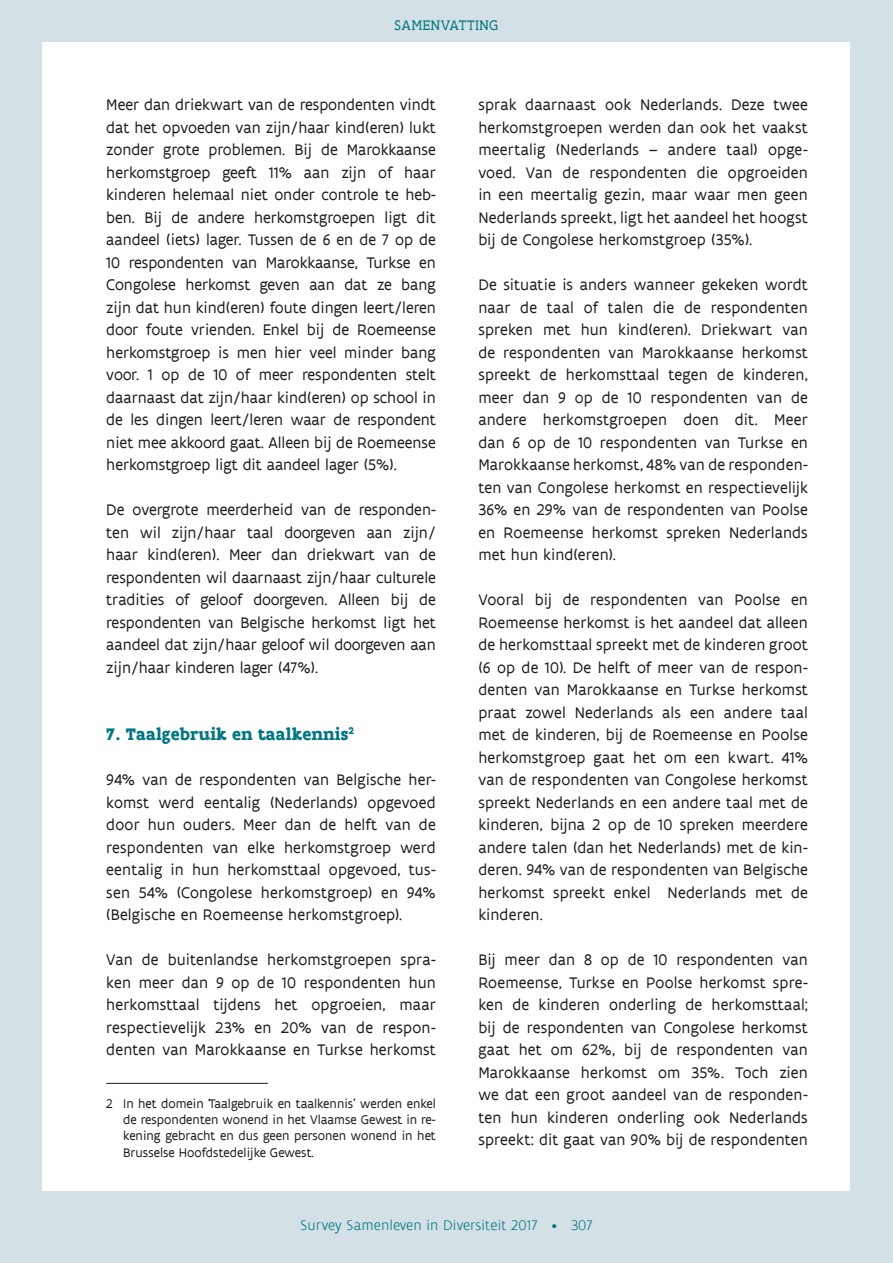
<style>
.page{position:relative;width:893px;height:1263px;background:#d3e0e5}
.page>*{position:absolute;margin:0;border:0;box-sizing:border-box;transform-origin:0 0}
.t1{font:700 18px "Flanders Art Serif";color:#007682}
.t2{font:16.5px/22.5px "Flanders Art Sans";letter-spacing:.005em;color:#1d1d1b;text-align:justify}
.t3{font:300 15px "Flanders Art Sans";letter-spacing:.01em;color:#007682}
.t4{font:15px "Flanders Art Serif";letter-spacing:.045em;color:#007682}
.t5{font:13.5px/16.2px "Flanders Art Sans";color:#1d1d1b;text-align:justify}
</style>
<div class="page">
<div style="left:43px;top:43px;width:807px;height:1148px;background:#fff"></div>
<hr style="left:106px;top:1083px;width:162px;height:1px;background:#1d1d1b">
<p class="t4" style="left:394px;top:17px;width:105px">SAMENVATTING</p>
<p class="t2" style="left:106px;top:94px;width:331px">Meer dan driekwart van de respondenten vindt dat het opvoeden van zijn/haar kind(eren) lukt zonder grote problemen. Bij de Marokkaanse herkomstgroep geeft 11% aan zijn of haar kinderen helemaal niet onder controle te heb&shy;ben. Bij de andere herkomstgroepen ligt dit aandeel (iets) lager. Tussen de 6 en de 7 op de 10 respondenten van Marokkaanse, Turkse en Congolese herkomst geven aan dat ze bang zijn dat hun kind(eren) foute dingen leert/leren door foute vrienden. Enkel bij de Roemeense herkomstgroep is men hier veel minder bang voor. 1 op de 10 of meer respondenten stelt daarnaast dat zijn/haar kind(eren) op school in de les dingen leert/leren waar de respondent niet mee akkoord gaat. Alleen bij de Roemeense herkomstgroep ligt dit aandeel lager (5%).</p>
<p class="t2" style="left:106px;top:499px;width:331px">De overgrote meerderheid van de responden&shy;ten wil zijn/haar taal doorgeven aan zijn/ haar kind(eren). Meer dan driekwart van de respondenten wil daarnaast zijn/haar culturele tradities of geloof doorgeven. Alleen bij de respondenten van Belgische herkomst ligt het aandeel dat zijn/haar geloof wil doorgeven aan zijn/haar kinderen lager (47%).</p>
<p class="t1" style="left:106px;top:723px;width:249px">7. Taalgebruik en taalkennis<sup>2</sup></p>
<p class="t2" style="left:106px;top:769px;width:331px">94% van de respondenten van Belgische her&shy;komst werd eentalig (Nederlands) opgevoed door hun ouders. Meer dan de helft van de respondenten van elke herkomstgroep werd eentalig in hun herkomsttaal opgevoed, tus&shy;sen 54% (Congolese herkomstgroep) en 94% (Belgische en Roemeense herkomstgroep).</p>
<p class="t2" style="left:106px;top:949px;width:331px">Van de buitenlandse herkomstgroepen spra&shy;ken meer dan 9 op de 10 respondenten hun herkomsttaal tijdens het opgroeien, maar respectievelijk 23% en 20% van de respon&shy;denten van Marokkaanse en Turkse herkomst</p>
<p class="t5" style="left:123px;top:1096px;width:314px;text-indent:-17px">2 In het domein ‘Taalgebruik en taalkennis’ werden enkel de respondenten wonend in het Vlaamse Gewest in re&shy;kening gebracht en dus geen personen wonend in het Brusselse Hoofdstedelijke Gewest.</p>
<p class="t2" style="left:478px;top:94px;width:331px">sprak daarnaast ook Nederlands. Deze twee herkomstgroepen werden dan ook het vaakst meertalig (Nederlands – andere taal) opge&shy;voed. Van de respondenten die opgroeiden in een meertalig gezin, maar waar men geen Nederlands spreekt, ligt het aandeel het hoogst bij de Congolese herkomstgroep (35%).</p>
<p class="t2" style="left:478px;top:274px;width:331px">De situatie is anders wanneer gekeken wordt naar de taal of talen die de respondenten spreken met hun kind(eren). Driekwart van de respondenten van Marokkaanse herkomst spreekt de herkomsttaal tegen de kinderen, meer dan 9 op de 10 respondenten van de andere herkomstgroepen doen dit. Meer dan 6 op de 10 respondenten van Turkse en Marokkaanse herkomst, 48% van de responden&shy;ten van Congolese herkomst en respectievelijk 36% en 29% van de respondenten van Poolse en Roemeense herkomst spreken Nederlands met hun kind(eren).</p>
<p class="t2" style="left:478px;top:589px;width:331px">Vooral bij de respondenten van Poolse en Roemeense herkomst is het aandeel dat alleen de herkomsttaal spreekt met de kinderen groot (6 op de 10). De helft of meer van de respon&shy;denten van Marokkaanse en Turkse herkomst praat zowel Nederlands als een andere taal met de kinderen, bij de Roemeense en Poolse herkomstgroep gaat het om een kwart. 41% van de respondenten van Congolese herkomst spreekt Nederlands en een andere taal met de kinderen, bijna 2 op de 10 spreken meerdere andere talen (dan het Nederlands) met de kin&shy;deren. 94% van de respondenten van Belgische herkomst spreekt enkel Nederlands met de kinderen.</p>
<p class="t2" style="left:478px;top:949px;width:331px">Bij meer dan 8 op de 10 respondenten van Roemeense, Turkse en Poolse herkomst spre&shy;ken de kinderen onderling de herkomsttaal; bij de respondenten van Congolese herkomst gaat het om 62%, bij de respondenten van Marokkaanse herkomst om 35%. Toch zien we dat een groot aandeel van de responden&shy;ten hun kinderen onderling ook Nederlands spreekt: dit gaat van 90% bij de respondenten</p>
<p class="t3" style="left:300px;top:1216px;width:294px">Survey Samenleven in Diversiteit 2017 • 307</p>
</div>
